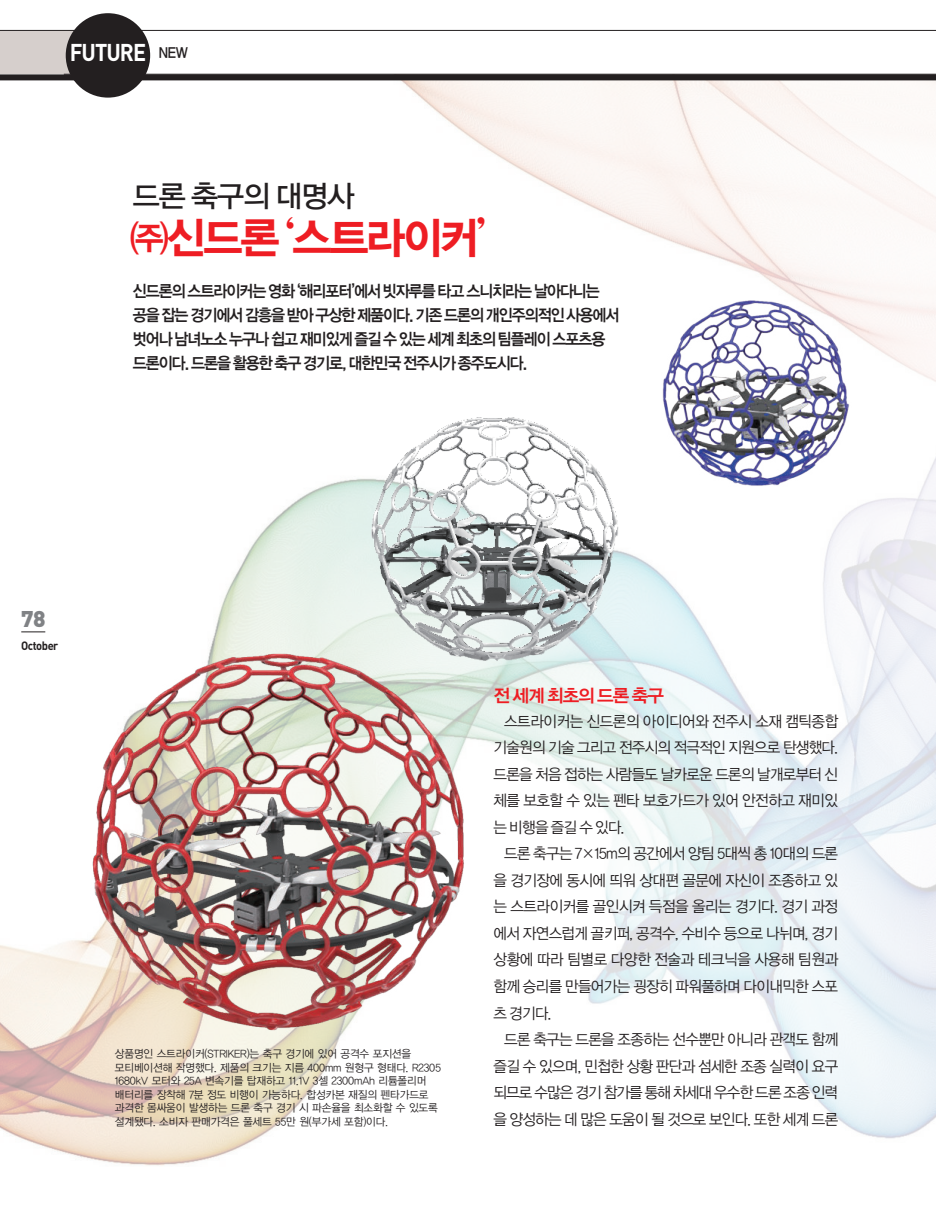
<style>
.page{position:relative;width:936px;height:1212px;background:#fff}
.page>*{position:absolute;margin:0;border:0;box-sizing:border-box;transform-origin:0 0}
.t1{font:43.5px "YDVYGO Std 15";letter-spacing:-.055em;color:#ee1d23}
.t2{font:30px "YDVYGO Std 13";letter-spacing:-.035em;color:#231f20}
.t3{font:700 24px "DIN";letter-spacing:-.045em;color:#fff;scale:.9 1}
.t4{font:900 22.5px "DIN";color:#808285}
.t5{font:18px "YDVYGO Std 14";letter-spacing:-.055em;color:#ee1d23}
.t6{font:16.5px/24px "YDVYGO Std 14";letter-spacing:-.065em;color:#231f20;scale:.92 1}
.t7{font:15.45px/26.5px "YDVYGO Std 12";letter-spacing:-.04em;color:#231f20;text-align:justify;scale:.95 1}
.t8{font:700 12px "DIN";letter-spacing:-.045em;color:#231f20;scale:.93 1}
.t9{font:10.95px/13.5px "YDVYGO Std 12";letter-spacing:-.01em;color:#231f20;scale:.96 1}
.s1{font-family:"YDVY Mj O Std 15"}
</style>
<div class="page">
<img style="left:0;top:80px;width:935px;height:1086px">
<svg style="left:21px;top:632px;width:24px;height:1px"></svg>
<div style="left:0;top:31px;width:90px;height:43px;background:#d6cfcc"></div>
<div style="left:0;top:74px;width:935px;height:6px;background:#231f20"></div>
<hr style="left:0;top:30px;width:935px;height:1px;background:#231f20">
<div style="left:66px;top:13px;width:84px;height:85px;background:#231f20;border-radius:50%"></div>
<img style="left:367px;top:413px;width:256px;height:249px">
<img style="left:86px;top:651px;width:387px;height:383px">
<img style="left:657px;top:296px;width:194px;height:192px">
<h3 class="t3" style="left:70px;top:39px;width:133px">FUTURE <sup>nEW</sup></h3>
<h2 class="t2" style="left:133px;top:180px;width:223px">드론 축구의 대명사</h2>
<h1 class="t1" style="left:130px;top:216px;width:358px">㈜신드론 <span class="s1">‘</span>스트라이커<span class="s1">’</span></h1>
<p class="t6" style="left:133px;top:280px;width:530px">신드론의 스트라이커는 영화 ‘해리포터’에서 빗자루를 타고 스니치라는 날아다니는 공을 잡는 경기에서 감흥을 받아 구상한 제품이다. 기존 드론의 개인주의적인 사용에서 벗어나 남녀노소 누구나 쉽고 재미있게 즐길 수 있는 세계 최초의 팀플레이 스포츠용 드론이다. 드론을 활용한 축구 경기로, 대한민국 전주시가 종주도시다.</p>
<h3 class="t4" style="left:21px;top:606px;width:26px">78</h3>
<p class="t8" style="left:21px;top:638px;width:41px">October</p>
<p class="t9" style="left:115px;top:1047px;width:341px">상품명인 스트라이커(STRIKER)는 축구 경기에 있어 공격수 포지션을 모티베이션해 작명했다. 제품의 크기는 지름 400mm 원형구 형태다. R2305<br>1680kV 모터와 25A 변속기를 탑재하고 11.1V 3셀 2300mAh 리튬폴리머 배터리를 장착해 7분 정도 비행이 가능하다. 합성카본 재질의 펜타가드로 과격한 몸싸움이 발생하는 드론 축구 경기 시 파손율을 최소화할 수 있도록 설계됐다. 소비자 판매가격은 풀세트 55만 원(부가세 포함)이다.</p>
<p class="t5" style="left:493px;top:686px;width:172px">전 세계 최초의 드론 축구</p>
<p class="t7" style="left:493px;top:708px;width:364px;text-indent:11px">스트라이커는 신드론의 아이디어와 전주시 소재 캠틱종합 기술원의 기술 그리고 전주시의 적극적인 지원으로 탄생했다. 드론을 처음 접하는 사람들도 날카로운 드론의 날개로부터 신 체를 보호할 수 있는 펜타 보호가드가 있어 안전하고 재미있 는 비행을 즐길 수 있다.</p>
<p class="t7" style="left:493px;top:840px;width:364px;text-indent:11px">드론 축구는 7×15m의 공간에서 양팀 5대씩 총 10대의 드론 을 경기장에 동시에 띄워 상대편 골문에 자신이 조종하고 있 는 스트라이커를 골인시켜 득점을 올리는 경기다. 경기 과정 에서 자연스럽게 골키퍼, 공격수, 수비수 등으로 나뉘며, 경기 상황에 따라 팀별로 다양한 전술과 테크닉을 사용해 팀원과 함께 승리를 만들어가는 굉장히 파워풀하며 다이내믹한 스포 츠 경기다.</p>
<p class="t7" style="left:493px;top:1026px;width:364px;text-indent:11px">드론 축구는 드론을 조종하는 선수뿐만 아니라 관객도 함께 즐길 수 있으며, 민첩한 상황 판단과 섬세한 조종 실력이 요구 되므로 수많은 경기 참가를 통해 차세대 우수한 드론 조종 인력 을 양성하는 데 많은 도움이 될 것으로 보인다. 또한 세계 드론</p>
</div>
